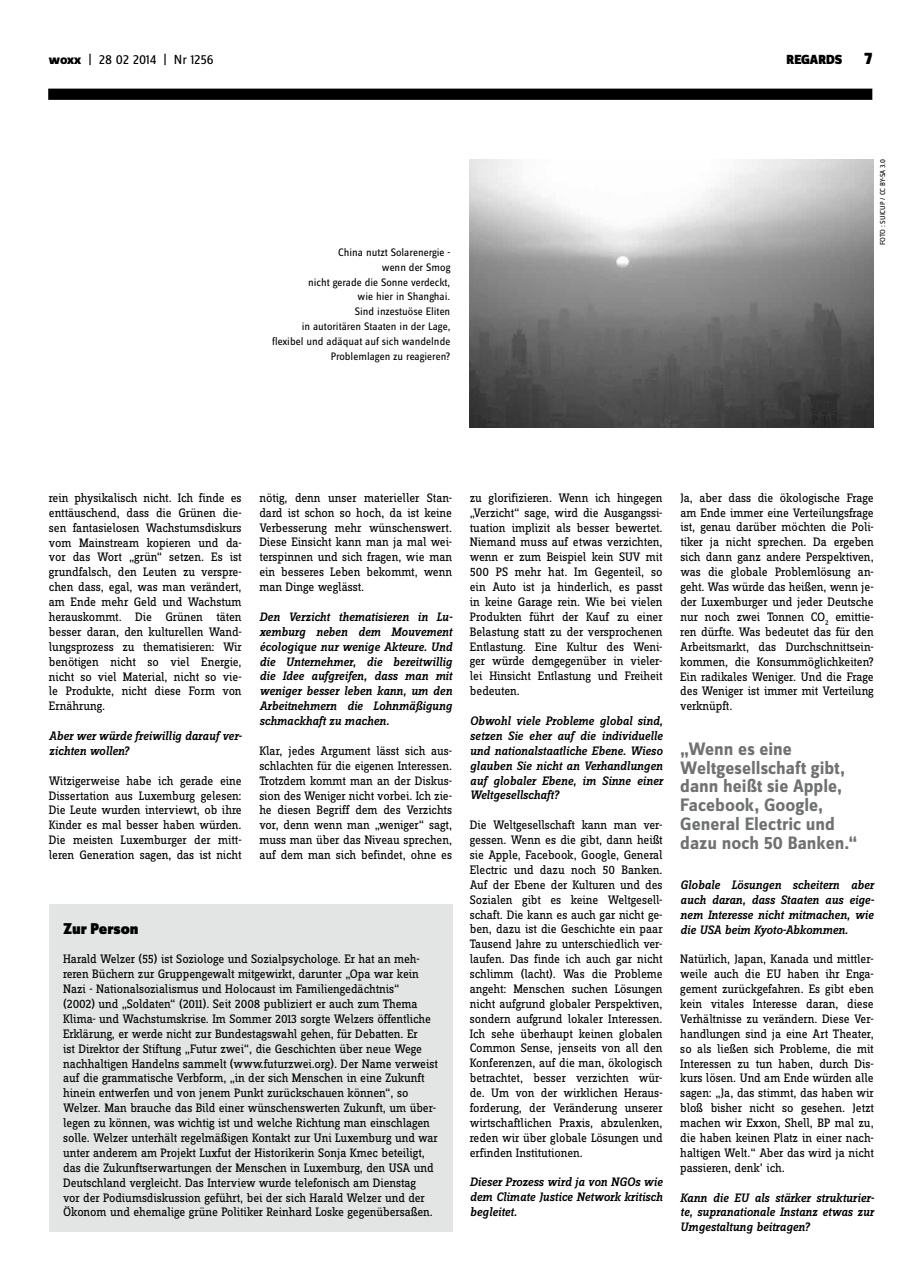
<style>
.page{position:relative;width:922px;height:1276px;background:#fff}
.page>*{position:absolute;margin:0;border:0;box-sizing:border-box;transform-origin:0 0}
.t1{font:700 18.75px/18.8px "Zine Sans Dis";color:#707172}
.t2{font:900 17.5px "Zine Sans Dis";color:#000}
.t3{font:900 16.25px "Zine Sans Dis";color:#000}
.t4{font:13.75px "Zine Sans Dis";letter-spacing:-.01em;color:#000}
.t5{font:900 13.75px "Zine Sans Dis";letter-spacing:-.01em;color:#000}
.t6{font:12.75px/14.9px "Zine Slab Dis";letter-spacing:-.01em;color:#000;text-align:justify}
.t7{font:italic 500 12.75px/14.9px "Zine Slab Dis";letter-spacing:-.01em;color:#000;text-align:justify}
.t8{font:11.25px/14.9px "Zine Sans Dis";color:#000;text-align:right}
.t9{font:7.5px "Zine Sans Dis";letter-spacing:-.02em;color:#000}
.s1{font-weight:800}
</style>
<div class="page">
<div style="left:48px;top:89px;width:824px;height:11px;background:#000"></div>
<div style="left:49px;top:904px;width:403px;height:327px;background:#e3e4e4"></div>
<img style="left:469px;top:159px;width:403px;height:268px">
<p class="t4" style="left:49px;top:53px;width:166px"><span class="s1">woxx</span> | 28 02 2014 | Nr 1256</p>
<p class="t5" style="left:786px;top:53px;width:57px">REGARDS</p>
<h2 class="t2" style="left:864px;top:49px;width:9px">7</h2>
<p class="t8" style="left:272px;top:245px;width:180px">China nutzt Solarenergie -<br>wenn der Smog<br>nicht gerade die Sonne verdeckt,<br>wie hier in Shanghai.<br>Sind inzestuöse Eliten<br>in autoritären Staaten in der Lage, flexibel und adäquat auf sich wandelnde<br>Problemlagen zu reagieren?</p>
<p class="t9" style="left:878px;top:245px;width:87px;rotate:-90deg">FOTO : SUICUP / CC BY-SA 3.0</p>
<p class="t6" style="left:49px;top:491px;width:194px">rein physikalisch nicht. Ich finde es enttäuschend, dass die Grünen die&shy;sen fantasielosen Wachstumsdiskurs vom Mainstream kopieren und da&shy;vor das Wort „grün“ setzen. Es ist grundfalsch, den Leuten zu verspre&shy;chen dass, egal, was man verändert, am Ende mehr Geld und Wachstum herauskommt. Die Grünen täten besser daran, den kulturellen Wand&shy;lungsprozess zu thematisieren: Wir benötigen nicht so viel Energie, nicht so viel Material, nicht so vie&shy;le Produkte, nicht diese Form von Ernährung.</p>
<p class="t7" style="left:49px;top:728px;width:194px">Aber wer würde freiwillig darauf ver&shy;zichten wollen?</p>
<p class="t6" style="left:49px;top:774px;width:194px">Witzigerweise habe ich gerade eine Dissertation aus Luxemburg gelesen:<br>Die Leute wurden interviewt, ob ihre Kinder es mal besser haben würden.<br>Die meisten Luxemburger der mitt&shy;leren Generation sagen, das ist nicht</p>
<p class="t6" style="left:259px;top:491px;width:194px">nötig, denn unser materieller Stan&shy;dard ist schon so hoch, da ist keine Verbesserung mehr wünschenswert.<br>Diese Einsicht kann man ja mal wei&shy;terspinnen und sich fragen, wie man ein besseres Leben bekommt, wenn man Dinge weglässt.</p>
<p class="t7" style="left:259px;top:609px;width:194px">Den Verzicht thematisieren in Lu&shy;xemburg neben dem Mouvement écologique nur wenige Akteure. Und die Unternehmer, die bereitwillig die Idee aufgreifen, dass man mit weniger besser leben kann, um den Arbeitnehmern die Lohnmäßigung schmackhaft zu machen.</p>
<p class="t6" style="left:259px;top:744px;width:194px">Klar, jedes Argument lässt sich aus&shy;schlachten für die eigenen Interessen.<br>Trotzdem kommt man an der Diskus&shy;sion des Weniger nicht vorbei. Ich zie&shy;he diesen Begriff dem des Verzichts vor, denn wenn man „weniger“ sagt, muss man über das Niveau sprechen, auf dem man sich befindet, ohne es</p>
<p class="t3" style="left:63px;top:919px;width:77px">Zur Person</p>
<p class="t6" style="left:63px;top:952px;width:376px;text-align:left">Harald Welzer (55) ist Soziologe und Sozialpsychologe. Er hat an meh&shy;reren Büchern zur Gruppengewalt mitgewirkt, darunter „Opa war kein Nazi - Nationalsozialismus und Holocaust im Familiengedächtnis“<br>(2002) und „Soldaten“ (2011). Seit 2008 publiziert er auch zum Thema Klima- und Wachstumskrise. Im Sommer 2013 sorgte Welzers öffentliche Erklärung, er werde nicht zur Bundestagswahl gehen, für Debatten. Er<br>ist Direktor der Stiftung „Futur zwei“, die Geschichten über neue Wege nachhaltigen Handelns sammelt (www.futurzwei.org). Der Name verweist auf die grammatische Verbform, „in der sich Menschen in eine Zukunft hinein entwerfen und von jenem Punkt zurückschauen können“, so Welzer. Man brauche das Bild einer wünschenswerten Zukunft, um über&shy;legen zu können, was wichtig ist und welche Richtung man einschlagen solle. Welzer unterhält regelmäßigen Kontakt zur Uni Luxemburg und war unter anderem am Projekt Luxfut der Historikerin Sonja Kmec beteiligt, das die Zukunftserwartungen der Menschen in Luxemburg, den USA und Deutschland vergleicht. Das Interview wurde telefonisch am Dienstag<br>vor der Podiumsdiskussion geführt, bei der sich Harald Welzer und der Ökonom und ehemalige grüne Politiker Reinhard Loske gegenübersaßen.</p>
<p class="t6" style="left:469px;top:491px;width:194px">zu glorifizieren. Wenn ich hingegen „Verzicht“ sage, wird die Ausgangssi&shy;tuation implizit als besser bewertet.<br>Niemand muss auf etwas verzichten, wenn er zum Beispiel kein SUV mit 500 PS mehr hat. Im Gegenteil, so ein Auto ist ja hinderlich, es passt in keine Garage rein. Wie bei vielen Produkten führt der Kauf zu einer Belastung statt zu der versprochenen Entlastung. Eine Kultur des Weni&shy;ger würde demgegenüber in vieler&shy;lei Hinsicht Entlastung und Freiheit bedeuten.</p>
<p class="t7" style="left:469px;top:713px;width:194px">Obwohl viele Probleme global sind, setzen Sie eher auf die individuelle und nationalstaatliche Ebene. Wieso glauben Sie nicht an Verhandlungen auf globaler Ebene, im Sinne einer Weltgesellschaft?</p>
<p class="t6" style="left:469px;top:818px;width:194px">Die Weltgesellschaft kann man ver&shy;gessen. Wenn es die gibt, dann heißt sie Apple, Facebook, Google, General Electric und dazu noch 50 Banken.<br>Auf der Ebene der Kulturen und des Sozialen gibt es keine Weltgesell&shy;schaft. Die kann es auch gar nicht ge&shy;ben, dazu ist die Geschichte ein paar Tausend Jahre zu unterschiedlich ver&shy;laufen. Das finde ich auch gar nicht schlimm (lacht). Was die Probleme angeht: Menschen suchen Lösungen nicht aufgrund globaler Perspektiven, sondern aufgrund lokaler Interessen.<br>Ich sehe überhaupt keinen globalen Common Sense, jenseits von all den Konferenzen, auf die man, ökologisch betrachtet, besser verzichten wür&shy;de. Um von der wirklichen Heraus&shy;forderung, der Veränderung unserer wirtschaftlichen Praxis, abzulenken, reden wir über globale Lösungen und erfinden Institutionen.</p>
<p class="t7" style="left:469px;top:1175px;width:194px">Dieser Prozess wird ja von NGOs wie dem Climate Justice Network kritisch begleitet.</p>
<p class="t6" style="left:680px;top:491px;width:195px">Ja, aber dass die ökologische Frage am Ende immer eine Verteilungsfrage ist, genau darüber möchten die Poli&shy;tiker ja nicht sprechen. Da ergeben sich dann ganz andere Perspektiven, was die globale Problemlösung an&shy;geht. Was würde das heißen, wenn je&shy;der Luxemburger und jeder Deutsche nur noch zwei Tonnen CO<sub>2</sub> emittie&shy;ren dürfte. Was bedeutet das für den Arbeitsmarkt, das Durchschnittsein&shy;kommen, die Konsummöglichkeiten?<br>Ein radikales Weniger. Und die Frage des Weniger ist immer mit Verteilung verknüpft.</p>
<h1 class="t1" style="left:680px;top:740px;width:179px">„Wenn es eine<br>Weltgesellschaft gibt, dann heißt sie Apple,<br>Facebook, Google,<br>General Electric und dazu noch 50 Banken.“</h1>
<p class="t7" style="left:680px;top:877px;width:195px">Globale Lösungen scheitern aber auch daran, dass Staaten aus eige&shy;nem Interesse nicht mitmachen, wie die USA beim Kyoto-Abkommen.</p>
<p class="t6" style="left:680px;top:952px;width:195px">Natürlich, Japan, Kanada und mittler&shy;weile auch die EU haben ihr Enga&shy;gement zurückgefahren. Es gibt eben kein vitales Interesse daran, diese Verhältnisse zu verändern. Diese Ver&shy;handlungen sind ja eine Art Theater, so als ließen sich Probleme, die mit Interessen zu tun haben, durch Dis&shy;kurs lösen. Und am Ende würden alle sagen: „Ja, das stimmt, das haben wir bloß bisher nicht so gesehen. Jetzt machen wir Exxon, Shell, BP mal zu, die haben keinen Platz in einer nach&shy;haltigen Welt.“ Aber das wird ja nicht passieren, denk’ ich.</p>
<p class="t7" style="left:680px;top:1190px;width:195px">Kann die EU als stärker strukturier&shy;te, supranationale Instanz etwas zur Umgestaltung beitragen?</p>
</div>
